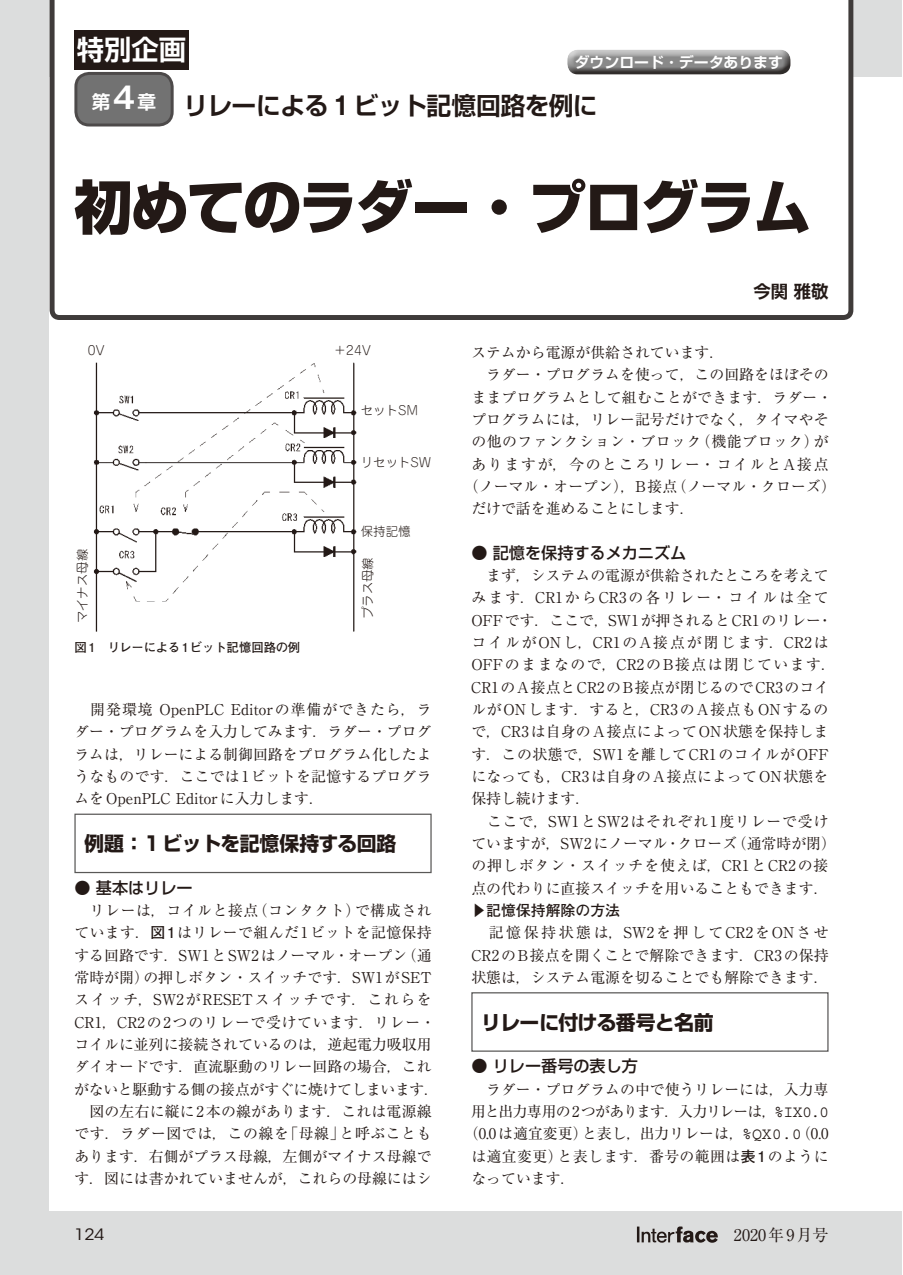
<style>
.page{position:relative;width:903px;height:1275px;background:#fff}
.page>*{position:absolute;margin:0;border:0;box-sizing:border-box;transform-origin:0 0}
.t1{font:800 58.27px "Shin Go Pro";letter-spacing:-.035em;color:#231916}
.t2{font:700 27.3px "Shin Go Pro De";color:#fff}
.t3{font:700 24.85px "Shin Go Pro De";letter-spacing:-.035em;color:#231916}
.t4{font:700 19.78px "Shin Go Pro";color:#231916}
.t5{font:700 19.78px "Shin Go Pro";letter-spacing:-.035em;color:#231916}
.t6{font:700 18.55px "Shin Go Pro De";color:#fff}
.t7{font:700 17.32px "Shin Go Pro De";color:#231916}
.t8{font:500 16.1px "Shin Go Pro";color:#231916}
.t9{font:16.1px "Ryumin Pro";color:#231916}
.t10{font:15.58px "ITC Avant Garde Std";color:#231916;scale:1.11 1}
.t11{font:14.88px/22.4px "Ryumin Pro";color:#231916;text-align:justify}
.t12{font:14.88px "Ryumin Pro";letter-spacing:-.055em;color:#231916}
.t13{font:14.88px "Ryumin Pro";letter-spacing:.035em;color:#231916}
.t14{font:14.88px "Ryumin Pro";letter-spacing:.03em;color:#231916}
.t15{font:14.88px "Ryumin Pro";letter-spacing:.115em;color:#231916}
.t16{font:700 14.88px "Shin Go Pro De";color:#fff}
.t17{font:700 14.88px "Futo Go B101 Pro";color:#231916}
.t18{font:300 12.42px "Jun 101 Pro";color:#231916}
.t19{font:700 12.42px "Futo Go B101 Pro";letter-spacing:-.02em;color:#231916}
.s1{font-family:"Gothic MB101 Pro De"}
.s2{font-family:"Gothic MB101 Pro De";font-size:29.75px}
.s3{font-family:"Gothic MB101 Pro"}
.s4{font-family:"Futo Go B101 Pro";font-weight:700}
.s5{font-family:"Courier Std";font-size:16.45px}
</style>
<div class="page">
<div style="left:0;top:0;width:902px;height:1275px;background:#dcdddd"></div>
<svg style="left:637px;top:1226px;width:81px;height:17px"></svg>
<div style="left:50px;top:77px;width:852px;height:1133px;background:#fff"></div>
<div style="left:74px;top:814px;width:358px;height:59px;border:1px solid #595857"></div>
<svg style="left:49px;top:0;width:805px;height:322px"></svg>
<div style="left:471px;top:992px;width:357px;height:60px;border:1px solid #595857"></div>
<img style="left:93px;top:362px;width:264px;height:270px">
<div style="left:564px;top:46px;width:228px;height:24px;background:#fff;opacity:.75"></div>
<div style="left:564px;top:51px;width:228px;height:25px;background:#231916;opacity:.75"></div>
<div style="left:76px;top:73px;width:96px;height:52px;background:#727272;border-radius:13px"></div>
<div style="left:74px;top:72px;width:100px;height:54px;border:3px solid #4d4a4a;border-radius:13px"></div>
<div style="left:74px;top:30px;width:115px;height:39px;background:#231916"></div>
<h2 class="t2" style="left:77px;top:27px;width:111px">特別企画</h2>
<p class="t16" style="left:575px;top:50px;width:210px">ダウンロード<span class="s1">・</span>データあります</p>
<p class="t6" style="left:92px;top:87px;width:66px">第<span class="s2">4</span>章</p>
<h3 class="t3" style="left:184px;top:85px;width:415px">リレーによる <span class="s1">1</span> ビット記憶回路を例に</h3>
<h1 class="t1" style="left:74px;top:161px;width:738px">初めてのラダー<span class="s3">・</span>プログラム</h1>
<p class="t18" style="left:88px;top:341px;width:19px">0V</p>
<p class="t18" style="left:334px;top:341px;width:39px">＋24V</p>
<p class="t18" style="left:361px;top:401px;width:59px">セットSM</p>
<p class="t18" style="left:361px;top:453px;width:72px">リセットSW</p>
<p class="t18" style="left:361px;top:521px;width:51px">保持記憶</p>
<p class="t18" style="left:73px;top:623px;width:76px;rotate:-90deg">マイナス母線</p>
<p class="t18" style="left:358px;top:619px;width:64px;rotate:-90deg">プラス母線</p>
<p class="t19" style="left:74px;top:637px;width:227px">図1　リレーによる1ビット記憶回路の例</p>
<p class="t11" style="left:74px;top:697px;width:359px">　開発環境 OpenPLC Editorの準備ができたら，ラダー・プログラムを入力してみます．ラダー・プログラムは，リレーによる制御回路をプログラム化したようなものです．ここでは1ビットを記憶するプログラムをOpenPLC Editorに入力します．</p>
<h3 class="t4" style="left:84px;top:828px;width:314px">例題：1ビットを記憶保持する回路</h3>
<p class="t8" style="left:74px;top:874px;width:120px">● 基本はリレー</p>
<p class="t11" style="left:74px;top:898px;width:366px;text-align:center">リレーは，コイルと接点（コンタクト）で構成され<br>ています．<span class="s4">図1</span>はリレーで組んだ1ビットを記憶保持する回路です．SW1とSW2はノーマル・オープン（通常時が開）の押しボタン・スイッチです．SW1がSETスイッチ，SW2がRESETスイッチです．これらを<br>CR1，CR2の2つのリレーで受けています．リレー・コイルに並列に接続されているのは，逆起電力吸収用ダイオードです．直流駆動のリレー回路の場合，これがないと駆動する側の接点がすぐに焼けてしまいます．　図の左右に縦に2本の線があります．これは電源線です．ラダー図では，この線を「母線」と呼ぶこともあります．右側がプラス母線，左側がマイナス母線です．図には書かれていませんが，これらの母線にはシ</p>
<p class="t7" style="left:753px;top:277px;width:77px">今関 雅敬</p>
<p class="t11" style="left:471px;top:340px;width:254px">ステムから電源が供給されています．</p>
<p class="t11" style="left:486px;top:362px;width:344px">ラダー・プログラムを使って，この回路をほぼその</p>
<p class="t11" style="left:471px;top:385px;width:362px">ままプログラムとして組むことができます．ラダー・</p>
<p class="t11" style="left:471px;top:407px;width:359px">プログラムには，リレー記号だけでなく，タイマやそ</p>
<p class="t13" style="left:471px;top:430px;width:359px">の他のファンクション・ブロック（機能ブロック）が</p>
<p class="t15" style="left:471px;top:452px;width:359px">ありますが，今のところリレー・コイルとA接点</p>
<p class="t11" style="left:464px;top:474px;width:373px">（ノーマル・オープン），B接点（ノーマル・クローズ）</p>
<p class="t11" style="left:471px;top:496px;width:225px">だけで話を進めることにします．</p>
<p class="t8" style="left:471px;top:539px;width:216px">● 記憶を保持するメカニズム</p>
<p class="t11" style="left:471px;top:563px;width:366px;text-align:left;text-indent:15px">まず，システムの電源が供給されたところを考えてみます．CR1からCR3の各リレー・コイルは全て<br>OFFです．ここで，SW1が押されるとCR1のリレー・コイルがONし，CR1のA接点が閉じます．CR2は<br>OFFのままなので，CR2のB接点は閉じています．<br>CR1のA接点とCR2のB接点が閉じるのでCR3のコイルがONします．すると，CR3のA接点もONするので，CR3は自身のA接点によってON状態を保持します．この状態で，SW1を離してCR1のコイルがOFFになっても，CR3は自身のA接点によってON状態を保持し続けます．<br>　ここで，SW1とSW2はそれぞれ1度リレーで受けていますが，SW2にノーマル・クローズ（通常時が閉）の押しボタン・スイッチを使えば，CR1とCR2の接点の代わりに直接スイッチを用いることもできます．</p>
<p class="t17" style="left:471px;top:898px;width:150px">▶記憶保持解除の方法</p>
<p class="t11" style="left:471px;top:920px;width:359px;text-indent:17px">記憶保持状態は，SW2を押してCR2をONさせCR2のB接点を開くことで解除できます．CR3の保持状態は，システム電源を切ることでも解除できます．</p>
<h3 class="t5" style="left:481px;top:1006px;width:234px">リレーに付ける番号と名前</h3>
<p class="t8" style="left:471px;top:1053px;width:168px">● リレー番号の表し方</p>
<p class="t11" style="left:486px;top:1077px;width:344px">ラダー・プログラムの中で使うリレーには，入力専</p>
<p class="t12" style="left:471px;top:1100px;width:359px">用と出力専用の2つがあります．入力リレーは，<span class="s5">%IX0.0</span></p>
<p class="t11" style="left:464px;top:1121px;width:366px">（0.0は適宜変更）と表し，出力リレーは，<span class="s5">%QX0.0</span>（0.0</p>
<p class="t14" style="left:471px;top:1144px;width:359px">は適宜変更）と表します．番号の範囲は<span class="s4">表1</span>のように</p>
<p class="t11" style="left:471px;top:1166px;width:106px">なっています．</p>
<p class="t10" style="left:74px;top:1225px;width:29px">124</p>
<p class="t9" style="left:718px;top:1222px;width:112px">　2020年9月号</p>
</div>
